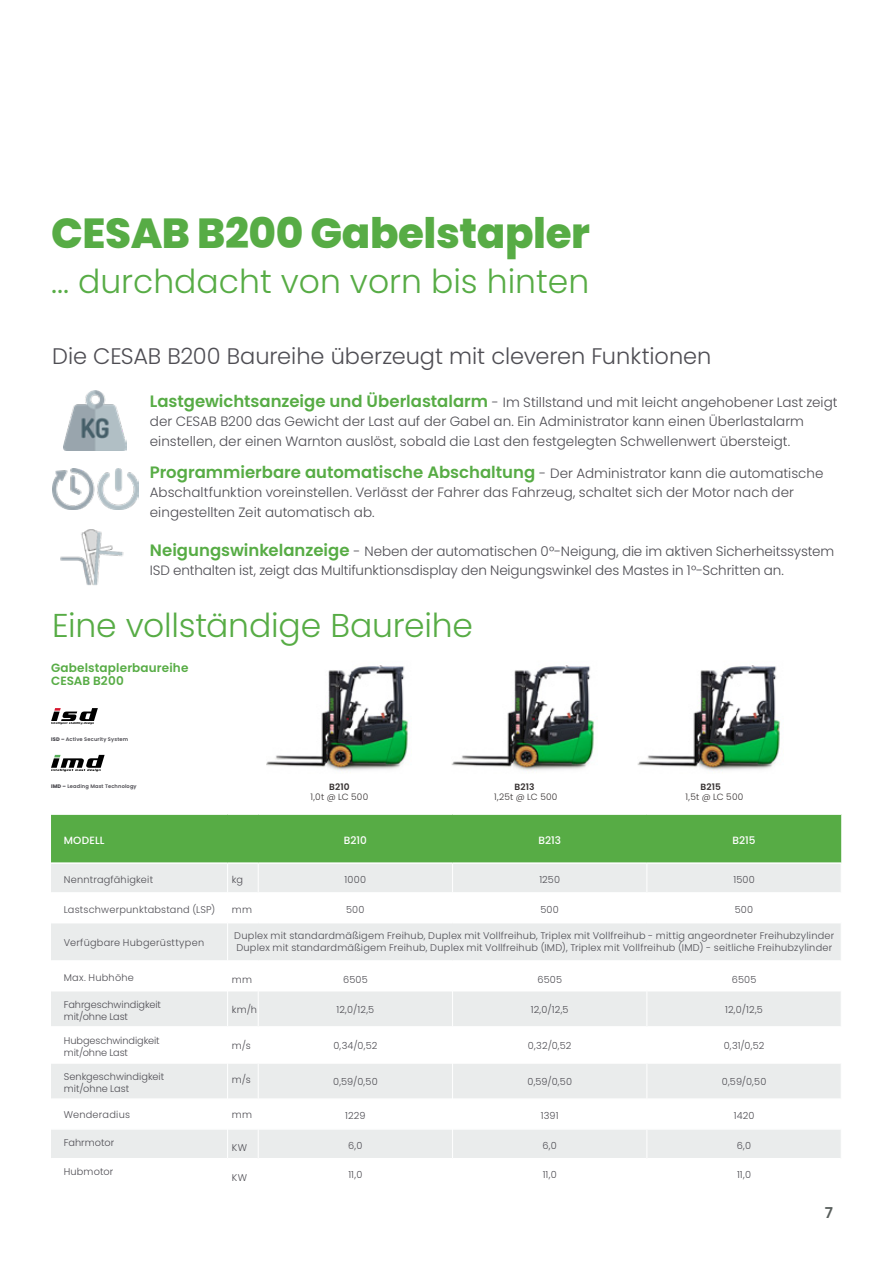
<style>
.page{position:relative;width:893px;height:1263px;background:#fff}
.page>*{position:absolute;margin:0;border:0;box-sizing:border-box;transform-origin:0 0}
.t1{font:800 42px "Poppins";letter-spacing:-.01em;color:#57ac45}
.t2{font:300 33px "Poppins";color:#57ac45}
.t3{font:300 22.5px "Poppins";color:#4e4d53}
.t4{font:600 16.5px "Poppins";color:#57ac45}
.t5{font:600 15px "Poppins";color:#585e5c}
.t6{font:300 13.5px/19.5px "Poppins";color:#4e4d53}
.t7{font:600 12px/13.5px "Poppins";letter-spacing:.015em;color:#57ac45}
.t8{font:500 10.5px "Poppins";letter-spacing:.005em;color:#fff}
.t9{font:300 9.75px/12px "Poppins";letter-spacing:.02em;color:#4e4d53}
.t10{font:300 9.75px/12px "Poppins";letter-spacing:-.005em;color:#4e4d53}
.t11{font:300 9.75px "Poppins";color:#4e4d53}
.t12{font:300 9px "Poppins";letter-spacing:.015em;color:#353030}
.t13{font:600 9px "Poppins";letter-spacing:.015em;color:#353030}
.t14{font:600 5.1px "Poppins";letter-spacing:.025em;color:#4e4d53}
.s1{font-weight:600;font-size:16.5px;color:#57ac45}
.s2{font-weight:300;font-size:13.5px;color:#4e4d53}
.s3{font-weight:800}
</style>
<div class="page">
<svg style="left:51px;top:923px;width:790px;height:235px;fill:#eaecec"></svg>
<hr style="left:51px;top:960px;width:176px;height:2px;background:#fff">
<hr style="left:228px;top:960px;width:30px;height:2px;background:#fff">
<hr style="left:258px;top:960px;width:195px;height:2px;background:#fff">
<hr style="left:453px;top:960px;width:194px;height:2px;background:#fff">
<hr style="left:647px;top:960px;width:194px;height:2px;background:#fff">
<hr style="left:51px;top:990px;width:176px;height:1px;background:#fff">
<hr style="left:228px;top:990px;width:30px;height:1px;background:#fff">
<hr style="left:259px;top:990px;width:193px;height:1px;background:#fff">
<hr style="left:453px;top:990px;width:193px;height:1px;background:#fff">
<hr style="left:647px;top:990px;width:194px;height:1px;background:#fff">
<hr style="left:51px;top:1026px;width:176px;height:1px;background:#fff">
<hr style="left:228px;top:1026px;width:30px;height:1px;background:#fff">
<hr style="left:259px;top:1026px;width:193px;height:1px;background:#fff">
<hr style="left:453px;top:1026px;width:193px;height:1px;background:#fff">
<hr style="left:647px;top:1026px;width:194px;height:1px;background:#fff">
<hr style="left:51px;top:1062px;width:176px;height:2px;background:#fff">
<hr style="left:228px;top:1062px;width:30px;height:2px;background:#fff">
<hr style="left:259px;top:1062px;width:193px;height:2px;background:#fff">
<hr style="left:453px;top:1062px;width:193px;height:2px;background:#fff">
<hr style="left:647px;top:1062px;width:194px;height:2px;background:#fff">
<hr style="left:51px;top:1098px;width:176px;height:2px;background:#fff">
<hr style="left:228px;top:1098px;width:30px;height:2px;background:#fff">
<hr style="left:259px;top:1098px;width:193px;height:2px;background:#fff">
<hr style="left:453px;top:1098px;width:193px;height:2px;background:#fff">
<hr style="left:647px;top:1098px;width:194px;height:2px;background:#fff">
<hr style="left:51px;top:1128px;width:176px;height:2px;background:#fff">
<hr style="left:228px;top:1128px;width:30px;height:2px;background:#fff">
<hr style="left:259px;top:1128px;width:193px;height:2px;background:#fff">
<hr style="left:453px;top:1128px;width:193px;height:2px;background:#fff">
<hr style="left:647px;top:1128px;width:194px;height:2px;background:#fff">
<svg style="left:51px;top:814px;width:791px;height:78px;background:#91c586"></svg>
<hr style="left:227px;top:923px;width:1px;height:38px;background:#fff">
<hr style="left:227px;top:961px;width:1px;height:30px;background:#fff">
<svg style="left:258px;top:962px;width:1px;height:29px"></svg>
<svg style="left:452px;top:962px;width:1px;height:29px"></svg>
<svg style="left:646px;top:962px;width:1px;height:29px"></svg>
<hr style="left:227px;top:991px;width:1px;height:36px;background:#fff">
<hr style="left:258px;top:991px;width:1px;height:36px;background:#fff">
<hr style="left:452px;top:991px;width:1px;height:36px;background:#fff">
<hr style="left:646px;top:991px;width:1px;height:36px;background:#fff">
<hr style="left:227px;top:1027px;width:1px;height:36px;background:#fff">
<hr style="left:258px;top:1027px;width:1px;height:36px;background:#fff">
<hr style="left:452px;top:1027px;width:1px;height:36px;background:#fff">
<hr style="left:646px;top:1027px;width:1px;height:36px;background:#fff">
<hr style="left:227px;top:1063px;width:1px;height:36px;background:#fff">
<hr style="left:258px;top:1063px;width:1px;height:36px;background:#fff">
<hr style="left:452px;top:1063px;width:1px;height:36px;background:#fff">
<hr style="left:646px;top:1063px;width:1px;height:36px;background:#fff">
<hr style="left:227px;top:1099px;width:1px;height:30px;background:#fff">
<hr style="left:258px;top:1099px;width:1px;height:30px;background:#fff">
<hr style="left:452px;top:1099px;width:1px;height:30px;background:#fff">
<hr style="left:646px;top:1099px;width:1px;height:30px;background:#fff">
<hr style="left:227px;top:1129px;width:1px;height:30px;background:#fff">
<hr style="left:258px;top:1129px;width:1px;height:30px;background:#fff">
<hr style="left:452px;top:1129px;width:1px;height:30px;background:#fff">
<hr style="left:646px;top:1129px;width:1px;height:30px;background:#fff">
<img style="left:266px;top:665px;width:142px;height:106px">
<img style="left:452px;top:665px;width:142px;height:106px">
<img style="left:638px;top:665px;width:142px;height:106px">
<svg style="left:51px;top:708px;width:47px;height:16px"></svg>
<svg style="left:51px;top:755px;width:54px;height:16px"></svg>
<img style="left:52px;top:468px;width:86px;height:42px">
<img style="left:63px;top:391px;width:64px;height:59px">
<img style="left:60px;top:529px;width:64px;height:57px">
<h1 class="t1" style="left:51px;top:209px;width:540px">CESAB B200 Gabelstapler</h1>
<h2 class="t2" style="left:51px;top:263px;width:540px">... durchdacht von vorn bis hinten</h2>
<h3 class="t3" style="left:52px;top:343px;width:661px">Die CESAB B200 Baureihe überzeugt mit cleveren Funktionen</h3>
<p class="t6" style="left:150px;top:392px;width:689px"><span class="s1">Lastgewichtsanzeige und Überlastalarm</span> - Im Stillstand und mit leicht angehobener Last zeigt der CESAB B200 das Gewicht der Last auf der Gabel an. Ein Administrator kann einen Überlastalarm einstellen, der einen Warnton auslöst, sobald die Last den festgelegten Schwellenwert übersteigt.</p>
<p class="t4" style="left:150px;top:462px;width:675px">Programmierbare automatische Abschaltung <span class="s2">- Der Administrator kann die automatische</span></p>
<p class="t6" style="left:150px;top:483px;width:646px">Abschaltfunktion voreinstellen. Verlässt der Fahrer das Fahrzeug, schaltet sich der Motor nach der eingestellten Zeit automatisch ab.</p>
<p class="t6" style="left:150px;top:541px;width:686px"><span class="s1">Neigungswinkelanzeige</span> - Neben der automatischen 0°-Neigung, die im aktiven Sicherheitssystem<br>ISD enthalten ist, zeigt das Multifunktionsdisplay den Neigungswinkel des Mastes in 1°-Schritten an.</p>
<h2 class="t2" style="left:52px;top:606px;width:422px">Eine vollständige Baureihe</h2>
<p class="t7" style="left:51px;top:661px;width:139px">Gabelstaplerbaureihe<br>CESAB B200</p>
<p class="t14" style="left:51px;top:736px;width:79px"><span class="s3">ISD –</span> Active Security System</p>
<p class="t14" style="left:51px;top:783px;width:87px"><span class="s3">IMD –</span> Leading Mast Technology</p>
<p class="t13" style="left:329px;top:781px;width:22px">B210</p>
<p class="t12" style="left:310px;top:792px;width:59px">1,0t @ LC 500</p>
<p class="t13" style="left:515px;top:781px;width:22px">B213</p>
<p class="t12" style="left:494px;top:792px;width:65px">1,25t @ LC 500</p>
<p class="t13" style="left:701px;top:781px;width:22px">B215</p>
<p class="t12" style="left:686px;top:792px;width:59px">1,5t @ LC 500</p>
<p class="t8" style="left:64px;top:834px;width:42px">MODELL</p>
<p class="t8" style="left:344px;top:834px;width:25px">B210</p>
<p class="t8" style="left:538px;top:834px;width:24px">B213</p>
<p class="t8" style="left:732px;top:834px;width:25px">B215</p>
<p class="t9" style="left:64px;top:874px;width:91px">Nenntragfähigkeit</p>
<p class="t9" style="left:232px;top:874px;width:13px">kg</p>
<p class="t9" style="left:345px;top:874px;width:23px">1000</p>
<p class="t9" style="left:539px;top:874px;width:22px">1250</p>
<p class="t9" style="left:733px;top:874px;width:23px">1500</p>
<p class="t9" style="left:64px;top:903px;width:153px">Lastschwerpunktabstand (LSP)</p>
<p class="t9" style="left:232px;top:903px;width:22px">mm</p>
<p class="t9" style="left:346px;top:903px;width:20px">500</p>
<p class="t9" style="left:540px;top:903px;width:20px">500</p>
<p class="t9" style="left:735px;top:903px;width:20px">500</p>
<p class="t9" style="left:64px;top:936px;width:142px">Verfügbare Hubgerüsttypen</p>
<p class="t9" style="left:234px;top:930px;width:602px">Duplex mit standardmäßigem Freihub, Duplex mit Vollfreihub, Triplex mit Vollfreihub - mittig angeordneter Freihubzylinder<br>Duplex mit standardmäßigem Freihub, Duplex mit Vollfreihub (IMD), Triplex mit Vollfreihub (IMD) - seitliche Freihubzylinder</p>
<p class="t9" style="left:64px;top:971px;width:72px">Max. Hubhöhe</p>
<p class="t9" style="left:232px;top:974px;width:22px">mm</p>
<p class="t9" style="left:343px;top:974px;width:26px">6505</p>
<p class="t9" style="left:537px;top:974px;width:26px">6505</p>
<p class="t9" style="left:732px;top:974px;width:26px">6505</p>
<p class="t10" style="left:64px;top:998px;width:99px">Fahrgeschwindigkeit mit/ohne Last</p>
<p class="t9" style="left:232px;top:1003px;width:27px">km/h</p>
<p class="t9" style="left:336px;top:1003px;width:39px">12,0/12,5</p>
<p class="t9" style="left:531px;top:1003px;width:39px">12,0/12,5</p>
<p class="t9" style="left:725px;top:1003px;width:39px">12,0/12,5</p>
<p class="t10" style="left:64px;top:1035px;width:98px">Hubgeschwindigkeit mit/ohne Last</p>
<p class="t9" style="left:232px;top:1040px;width:20px">m/s</p>
<p class="t9" style="left:333px;top:1040px;width:45px">0,34/0,52</p>
<p class="t9" style="left:528px;top:1040px;width:45px">0,32/0,52</p>
<p class="t9" style="left:724px;top:1040px;width:42px">0,31/0,52</p>
<p class="t9" style="left:64px;top:1071px;width:102px">Senkgeschwindigkeit mit/ohne Last</p>
<p class="t9" style="left:232px;top:1073px;width:20px">m/s</p>
<p class="t9" style="left:333px;top:1076px;width:46px">0,59/0,50</p>
<p class="t9" style="left:527px;top:1076px;width:46px">0,59/0,50</p>
<p class="t9" style="left:722px;top:1076px;width:46px">0,59/0,50</p>
<p class="t9" style="left:64px;top:1108px;width:68px">Wenderadius</p>
<p class="t9" style="left:232px;top:1108px;width:22px">mm</p>
<p class="t9" style="left:345px;top:1109px;width:22px">1229</p>
<p class="t9" style="left:541px;top:1109px;width:19px">1391</p>
<p class="t9" style="left:734px;top:1109px;width:22px">1420</p>
<p class="t11" style="left:64px;top:1136px;width:52px">Fahrmotor</p>
<p class="t9" style="left:232px;top:1142px;width:17px">KW</p>
<p class="t9" style="left:348px;top:1139px;width:16px">6,0</p>
<p class="t9" style="left:543px;top:1139px;width:16px">6,0</p>
<p class="t9" style="left:737px;top:1139px;width:16px">6,0</p>
<p class="t9" style="left:64px;top:1166px;width:51px">Hubmotor</p>
<p class="t9" style="left:232px;top:1171px;width:17px">KW</p>
<p class="t9" style="left:348px;top:1169px;width:16px">11,0</p>
<p class="t9" style="left:543px;top:1169px;width:16px">11,0</p>
<p class="t9" style="left:737px;top:1169px;width:16px">11,0</p>
<p class="t5" style="left:825px;top:1204px;width:10px">7</p>
</div>
